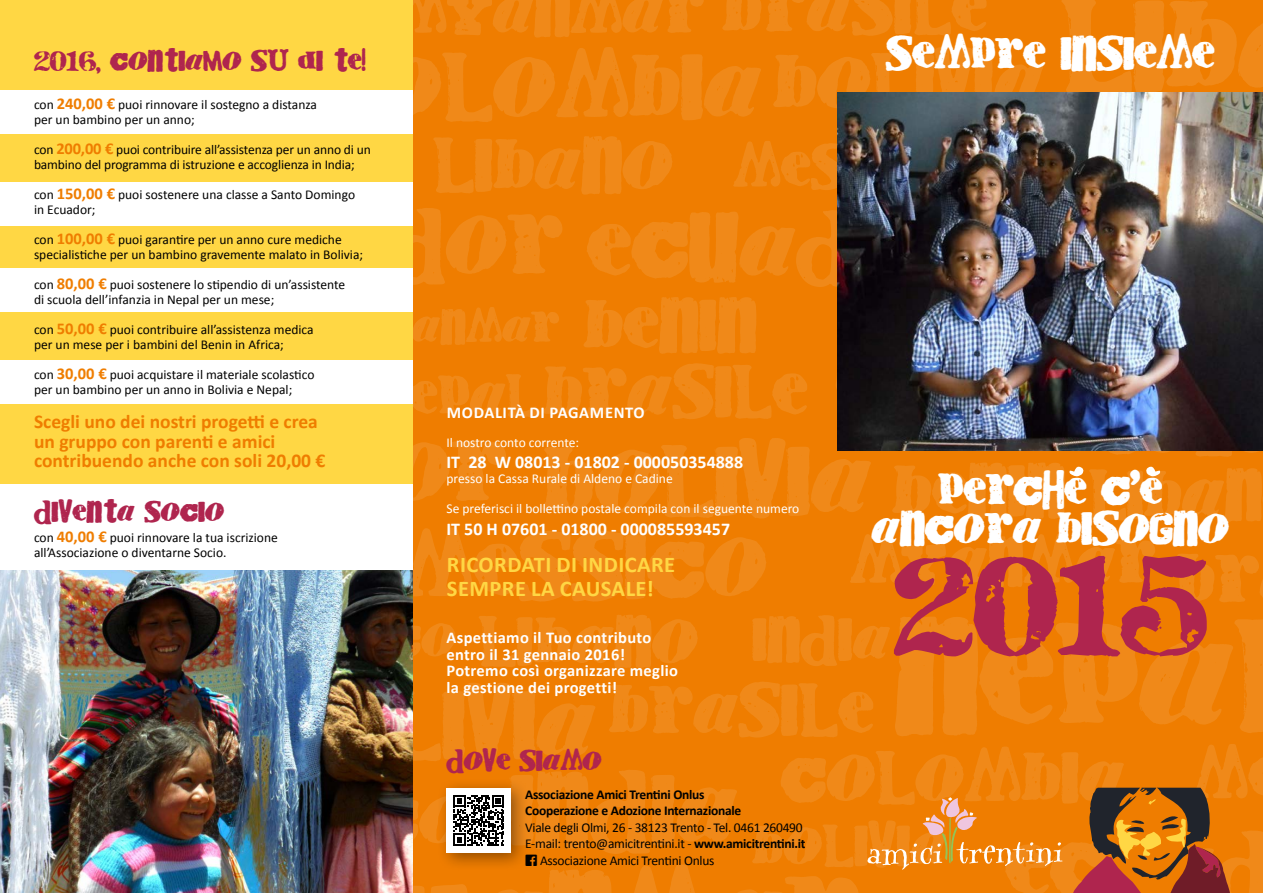
<style>
.page{position:relative;width:1263px;height:893px;background:#fff}
.page>*{position:absolute;margin:0;border:0;box-sizing:border-box;transform-origin:0 0}
.t1{font:60.3px "Cry Kitty";color:#af254e}
.t2{font:700 22.5px/24px "Calibri";letter-spacing:.02em;color:#ffd744}
.t3{font:700 19.5px/19.5px "Calibri";color:#ef7d00}
.t4{font:19.5px/39px "Cry Kitty";letter-spacing:-.02em;color:#fff;text-align:center}
.t5{font:700 18px "Calibri";color:#fff}
.t6{font:700 16.5px/16.5px "Calibri";letter-spacing:.02em;color:#fff}
.t7{font:700 16.5px "Calibri";letter-spacing:.04em;color:#fff}
.t8{font:13.5px/15px "Calibri";color:#000}
.t9{font:13.5px/16.5px "Calibri";letter-spacing:-.02em;color:#000}
.t10{font:13.5px "Calibri";color:#fff}
.t11{font:700 13.5px/16.5px "Calibri";letter-spacing:-.02em;color:#000}
.t12{font:12px "Cry Kitty";color:#af254e}
.t13{font:12px "Cry Kitty";letter-spacing:-.02em;color:#af254e}
.s1{font-weight:700;font-size:16.5px;color:#ef7d00}
.s2{font-weight:700}
.s3{font-family:"Social Icons Pro Set 1 Rounded";font-size:16.5px}
</style>
<div class="page">
<div style="left:412px;top:0;width:851px;height:893px;background:#ef7d00"></div>
<svg style="left:773px;top:47px;width:270px;height:66px"></svg>
<svg style="left:1175px;top:554px;width:88px;height:48px"></svg>
<svg style="left:543px;top:363px;width:264px;height:56px"></svg>
<svg style="left:1109px;top:451px;width:150px;height:6px"></svg>
<svg style="left:587px;top:210px;width:251px;height:77px"></svg>
<svg style="left:1061px;top:0;width:202px;height:93px"></svg>
<svg style="left:733px;top:141px;width:105px;height:49px"></svg>
<svg style="left:850px;top:533px;width:305px;height:54px"></svg>
<svg style="left:412px;top:307px;width:147px;height:38px"></svg>
<svg style="left:412px;top:0;width:292px;height:38px"></svg>
<svg style="left:412px;top:373px;width:125px;height:45px"></svg>
<svg style="left:584px;top:297px;width:172px;height:57px"></svg>
<svg style="left:541px;top:438px;width:330px;height:80px"></svg>
<svg style="left:722px;top:0;width:264px;height:36px"></svg>
<svg style="left:412px;top:47px;width:349px;height:75px"></svg>
<svg style="left:412px;top:435px;width:94px;height:77px"></svg>
<svg style="left:412px;top:208px;width:150px;height:77px"></svg>
<svg style="left:433px;top:136px;width:240px;height:59px"></svg>
<svg style="left:412px;top:527px;width:354px;height:75px"></svg>
<div style="left:0;top:0;width:412px;height:530px;background:#ffd744"></div>
<img style="left:0;top:570px;width:412px;height:323px">
<div style="left:0;top:90px;width:412px;height:44px;background:#fff"></div>
<div style="left:0;top:182px;width:412px;height:43px;background:#fff"></div>
<div style="left:0;top:268px;width:412px;height:43px;background:#fff"></div>
<div style="left:0;top:361px;width:412px;height:43px;background:#fff"></div>
<div style="left:0;top:485px;width:412px;height:85px;background:#fff"></div>
<img style="left:838px;top:93px;width:425px;height:358px">
<svg style="left:412px;top:615px;width:851px;height:278px"></svg>
<svg style="left:1089px;top:467px;width:174px;height:55px"></svg>
<svg style="left:892px;top:463px;width:191px;height:56px"></svg>
<p class="t12" style="left:34px;top:60px;width:333px">2016, CONTIAMO SU DI TE!</p>
<p class="t8" style="left:34px;top:97px;width:285px">con <span class="s1">240,00 €</span> puoi rinnovare il sostegno a distanza per un bambino per un anno;</p>
<p class="t8" style="left:34px;top:142px;width:338px">con <span class="s1">200,00 €</span> puoi contribuire all’assistenza per un anno di un bambino del programma di istruzione e accoglienza in India;</p>
<p class="t8" style="left:34px;top:187px;width:323px">con <span class="s1">150,00 €</span> puoi sostenere una classe a Santo Domingo in Ecuador;</p>
<p class="t8" style="left:34px;top:232px;width:331px">con <span class="s1">100,00 €</span> puoi garantire per un anno cure mediche specialistiche per un bambino gravemente malato in Bolivia;</p>
<p class="t8" style="left:34px;top:277px;width:313px">con <span class="s1">80,00 €</span> puoi sostenere lo stipendio di un’assistente di scuola dell’infanzia in Nepal per un mese;</p>
<p class="t8" style="left:34px;top:322px;width:281px">con <span class="s1">50,00 €</span> puoi contribuire all’assistenza medica per un mese per i bambini del Benin in Africa;</p>
<p class="t8" style="left:34px;top:367px;width:282px">con <span class="s1">30,00 €</span> puoi acquistare il materiale scolastico per un bambino per un anno in Bolivia e Nepal;</p>
<h3 class="t3" style="left:34px;top:412px;width:293px">Scegli uno dei nostri progetti e crea un gruppo con parenti e amici contribuendo anche con soli 20,00 €</h3>
<p class="t12" style="left:34px;top:511px;width:192px">DIVENTA SOCIO</p>
<p class="t8" style="left:34px;top:530px;width:245px">con <span class="s1">40,00 €</span> puoi rinnovare la tua iscrizione all’Associazione o diventarne Socio.</p>
<h3 class="t4" style="left:886px;top:44px;width:331px">SEMPRE INSIEME</h3>
<p class="t7" style="left:447px;top:402px;width:199px">MODALITÀ DI PAGAMENTO</p>
<p class="t10" style="left:446px;top:433px;width:134px">Il nostro conto corrente:</p>
<h3 class="t5" style="left:446px;top:451px;width:298px">IT 28 W 08013 - 01802 - 000050354888</h3>
<p class="t10" style="left:446px;top:470px;width:228px">presso la Cassa Rurale di Aldeno e Cadine</p>
<p class="t10" style="left:446px;top:500px;width:354px">Se preferisci il bollettino postale compila con il seguente numero</p>
<h3 class="t5" style="left:446px;top:517px;width:285px">IT 50 H 07601 - 01800 - 000085593457</h3>
<h2 class="t2" style="left:447px;top:553px;width:230px">RICORDATI DI INDICARE<br>SEMPRE LA CAUSALE!</h2>
<h1 class="t1" style="left:894px;top:600px;width:315px">2015</h1>
<h3 class="t4" style="left:871px;top:480px;width:359px">PERCHÉE C’ÈE<br>ANCORA BISOGNO</h3>
<p class="t6" style="left:446px;top:629px;width:233px">Aspettiamo il Tuo contributo entro il 31 gennaio 2016!<br>Potremo così organizzare meglio la gestione dei progetti!</p>
<p class="t13" style="left:446px;top:759px;width:157px">DOVE SIAMO</p>
<p class="t11" style="left:525px;top:786px;width:218px">Associazione Amici Trentini Onlus<br>Cooperazione e Adozione Internazionale</p>
<p class="t9" style="left:525px;top:819px;width:282px">Viale degli Olmi, 26 - 38123 Trento - Tel. 0461 260490<br>E-mail: trento@amicitrentini.it - <span class="s2">www.amicitrentini.it </span><span class="s3">f</span> Associazione Amici Trentini Onlus</p>
</div>
